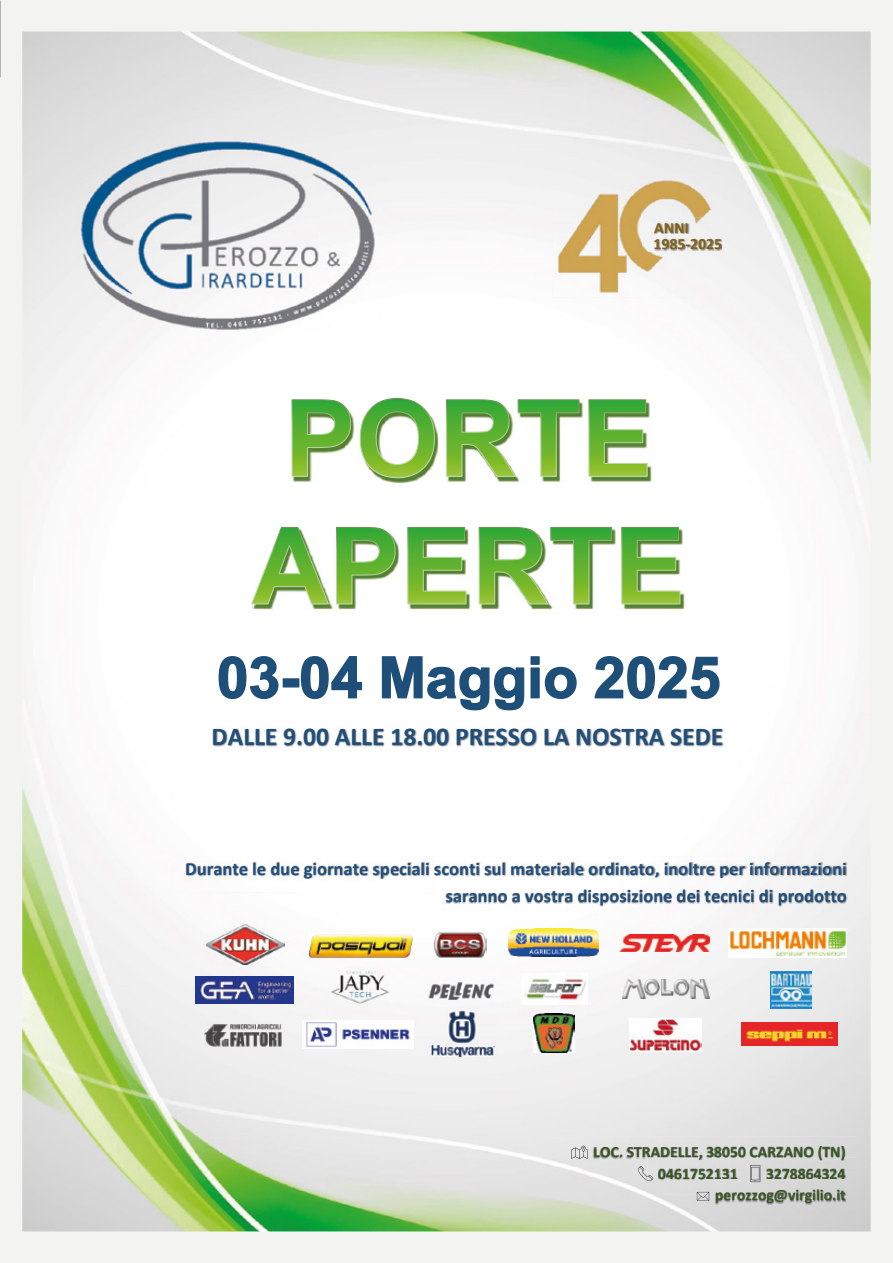
<style>
.page{position:relative;width:893px;height:1263px;background:#f3f3f1}
.page>*{position:absolute;margin:0;border:0;box-sizing:border-box;transform-origin:0 0}
.t1{font:700 25.65px "Calibri";color:#204f7a}
.t2{font:700 18.45px/27.3px "Calibri";color:#204f7a;text-align:right}
.t3{font:700 15.75px/21.3px "Calibri";color:#385624}
.t4{font:700 15.75px/15.8px "Calibri";letter-spacing:.005em;color:#816114}
</style>
<div class="page">
<img style="left:22px;top:32px;width:849px;height:1199px">
<img style="left:206px;top:923px;width:78px;height:42px">
<img style="left:620px;top:934px;width:90px;height:18px">
<img style="left:742px;top:1022px;width:95px;height:24px">
<img style="left:421px;top:971px;width:80px;height:37px">
<img style="left:302px;top:1020px;width:111px;height:29px">
<img style="left:621px;top:979px;width:90px;height:20px">
<img style="left:771px;top:971px;width:41px;height:38px">
<img style="left:522px;top:973px;width:65px;height:31px">
<img style="left:582px;top:1136px;width:274px;height:37px">
<img style="left:627px;top:1147px;width:71px;height:10px">
<img style="left:707px;top:1146px;width:139px;height:11px">
<img style="left:647px;top:1157px;width:209px;height:37px">
<svg style="left:699px;top:1155px;width:4px;height:4px"></svg>
<img style="left:707px;top:1157px;width:139px;height:3px">
<img style="left:659px;top:1168px;width:78px;height:11px">
<img style="left:767px;top:1168px;width:78px;height:11px">
<img style="left:704px;top:1179px;width:152px;height:37px">
<img style="left:173px;top:856px;width:684px;height:36px">
<img style="left:187px;top:862px;width:660px;height:16px">
<img style="left:433px;top:877px;width:424px;height:43px">
<img style="left:433px;top:877px;width:414px;height:1px">
<img style="left:553px;top:175px;width:169px;height:122px">
<img style="left:643px;top:218px;width:60px;height:15px">
<img style="left:654px;top:223px;width:34px;height:10px">
<img style="left:643px;top:233px;width:93px;height:18px">
<img style="left:293px;top:399px;width:359px;height:84px">
<svg style="left:292px;top:398px;width:356px;height:80px"></svg>
<img style="left:252px;top:528px;width:433px;height:81px">
<svg style="left:252px;top:527px;width:428px;height:77px"></svg>
<svg style="left:219px;top:656px;width:501px;height:54px"></svg>
<img style="left:729px;top:929px;width:118px;height:28px">
<img style="left:434px;top:928px;width:52px;height:33px">
<img style="left:195px;top:977px;width:99px;height:26px">
<img style="left:508px;top:929px;width:90px;height:27px">
<img style="left:421px;top:1009px;width:85px;height:48px">
<img style="left:77px;top:140px;width:301px;height:193px">
<img style="left:195px;top:719px;width:562px;height:49px">
<img style="left:309px;top:933px;width:105px;height:24px">
<img style="left:534px;top:1013px;width:40px;height:39px">
<img style="left:329px;top:966px;width:61px;height:39px">
<img style="left:204px;top:1023px;width:78px;height:24px">
<img style="left:629px;top:1018px;width:72px;height:34px">
<svg style="left:697px;top:1192px;width:12px;height:9px"></svg>
<svg style="left:571px;top:1146px;width:17px;height:13px"></svg>
<svg style="left:741px;top:1165px;width:21px;height:17px"></svg>
<svg style="left:638px;top:1166px;width:15px;height:15px"></svg>
<p class="t4" style="left:654px;top:220px;width:70px">ANNI<br>1985-2025</p>
<h1 class="t1" style="left:212px;top:718px;width:513px">DALLE 9.00 ALLE 18.00 PRESSO LA NOSTRA SEDE</h1>
<p class="t2" style="left:185px;top:854px;width:663px">Durante le due giornate speciali sconti sul materiale ordinato, inoltre per informazioni saranno a vostra disposizione dei tecnici di prodotto</p>
<p class="t3" style="left:658px;top:1141px;width:189px;text-indent:-65px">LOC. STRADELLE, 38050 CARZANO (TN)<br>0461752131</p>
<p class="t3" style="left:715px;top:1162px;width:132px;line-height:21.8px;text-align:right">3278864324 perozzog@virgilio.it</p>
</div>
